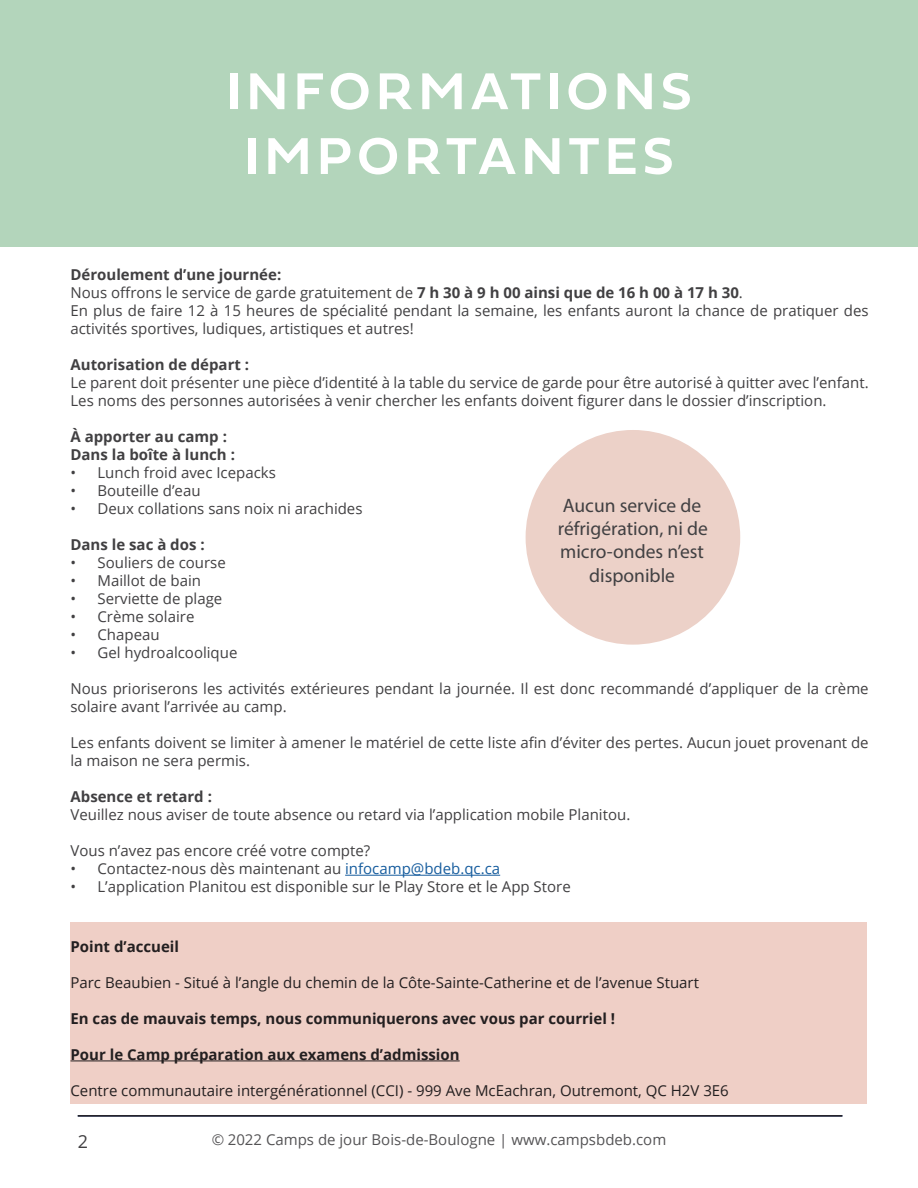
<style>
.page{position:relative;width:918px;height:1188px;background:#fff}
.page>*{position:absolute;margin:0;border:0;box-sizing:border-box;transform-origin:0 0}
.Header_-_Align_Left{font:54px/64.8px "Fieldwork Geo Demibold";letter-spacing:.1em;color:#fff;text-align:center}
.t1{font:19.5px/23.4px "Myriad Pro";color:#414042;text-align:center}
.t2{font:18px "Open Sans";color:#414042}
.Body_Text{font:15px/18px "Open Sans";color:#414042}
.t3{font:15px "Open Sans";color:#231f20}
.t4{font:700 15px "Open Sans";color:#231f20}
.Body_Text-2{font:700 15px "Open Sans";color:#414042}
.s1{font-weight:700}
.s2{color:#175d9e}
</style>
<div class="page">
<div style="left:0;top:0;width:918px;height:246px;background:#b3d5bb"></div>
<hr style="left:78px;top:1115px;width:764px;height:2px;background:#231f20">
<div style="left:526px;top:430px;width:214px;height:215px;background:#ecd1c8;border-radius:50%"></div>
<hr style="left:345px;top:875px;width:155px;height:1px;background:#175d9e">
<div style="left:70px;top:922px;width:797px;height:182px;background:#efcfc6"></div>
<hr style="left:70px;top:1061px;width:390px;height:1px;background:#231f20">
<p class="Header_-_Align_Left" style="left:226px;top:57px;width:467px">INFORMATIONS<br>IMPORTANTES</p>
<p class="Body_Text-2" style="left:70px;top:264px;width:212px">Déroulement d’une journée:</p>
<p class="Body_Text" style="left:70px;top:283px;width:674px">Nous offrons le service de garde gratuitement de <span class="s1">7 h 30 à 9 h 00 ainsi que de 16 h 00 à 17 h 30</span>.</p>
<p class="Body_Text" style="left:70px;top:301px;width:800px">En plus de faire 12 à 15 heures de spécialité pendant la semaine, les enfants auront la chance de pratiquer des activités sportives, ludiques, artistiques et autres!</p>
<p class="Body_Text-2" style="left:70px;top:354px;width:180px">Autorisation de départ :</p>
<p class="Body_Text" style="left:70px;top:373px;width:800px">Le parent doit présenter une pièce d’identité à la table du service de garde pour être autorisé à quitter avec l’enfant.</p>
<p class="Body_Text" style="left:70px;top:391px;width:758px">Les noms des personnes autorisées à venir chercher les enfants doivent figurer dans le dossier d’inscription.</p>
<p class="Body_Text-2" style="left:70px;top:426px;width:158px">À apporter au camp :</p>
<p class="Body_Text-2" style="left:70px;top:444px;width:166px">Dans la boîte à lunch :</p>
<p class="Body_Text" style="left:70px;top:463px;width:207px">• Lunch froid avec Icepacks</p>
<p class="Body_Text" style="left:70px;top:481px;width:132px">• Bouteille d’eau</p>
<p class="Body_Text" style="left:70px;top:499px;width:294px">• Deux collations sans noix ni arachides</p>
<p class="Body_Text-2" style="left:70px;top:534px;width:136px">Dans le sac à dos :</p>
<p class="Body_Text" style="left:70px;top:553px;width:157px">• Souliers de course</p>
<p class="Body_Text" style="left:70px;top:571px;width:132px">• Maillot de bain</p>
<p class="Body_Text" style="left:70px;top:589px;width:153px">• Serviette de plage</p>
<p class="Body_Text" style="left:70px;top:607px;width:125px">• Crème solaire</p>
<p class="Body_Text" style="left:70px;top:625px;width:91px">• Chapeau</p>
<p class="Body_Text" style="left:70px;top:643px;width:168px">• Gel hydroalcoolique</p>
<p class="Body_Text" style="left:70px;top:679px;width:800px">Nous prioriserons les activités extérieures pendant la journée. Il est donc recommandé d’appliquer de la crème solaire avant l’arrivée au camp.</p>
<p class="Body_Text" style="left:70px;top:733px;width:800px">Les enfants doivent se limiter à amener le matériel de cette liste afin d’éviter des pertes. Aucun jouet provenant de</p>
<p class="Body_Text" style="left:70px;top:751px;width:181px">la maison ne sera permis.</p>
<p class="Body_Text-2" style="left:70px;top:786px;width:143px">Absence et retard :</p>
<p class="Body_Text" style="left:70px;top:805px;width:561px">Veuillez nous aviser de toute absence ou retard via l’application mobile Planitou.</p>
<p class="Body_Text" style="left:70px;top:841px;width:301px">Vous n’avez pas encore créé votre compte?</p>
<p class="Body_Text" style="left:70px;top:859px;width:431px">• Contactez-nous dès maintenant au <span class="s2">infocamp@bdeb.qc.ca</span></p>
<p class="Body_Text" style="left:70px;top:877px;width:502px">• L’application Planitou est disponible sur le Play Store et le App Store</p>
<p class="t1" style="left:558px;top:493px;width:151px">Aucun service de réfrigération, ni de micro-ondes n’est disponible</p>
<p class="t4" style="left:70px;top:936px;width:110px">Point d’accueil</p>
<p class="t3" style="left:70px;top:972px;width:630px">Parc Beaubien - Situé à l’angle du chemin de la Côte-Sainte-Catherine et de l’avenue Stuart</p>
<p class="t4" style="left:70px;top:1008px;width:546px">En cas de mauvais temps, nous communiquerons avec vous par courriel !</p>
<p class="t4" style="left:70px;top:1044px;width:391px">Pour le Camp préparation aux examens d’admission</p>
<p class="t3" style="left:70px;top:1080px;width:660px">Centre communautaire intergénérationnel (CCI) - 999 Ave McEachran, Outremont, QC H2V 3E6</p>
<p class="t2" style="left:78px;top:1129px;width:12px">2</p>
<p class="Body_Text" style="left:211px;top:1131px;width:456px">© 2022 Camps de jour Bois-de-Boulogne | www.campsbdeb.com</p>
</div>
